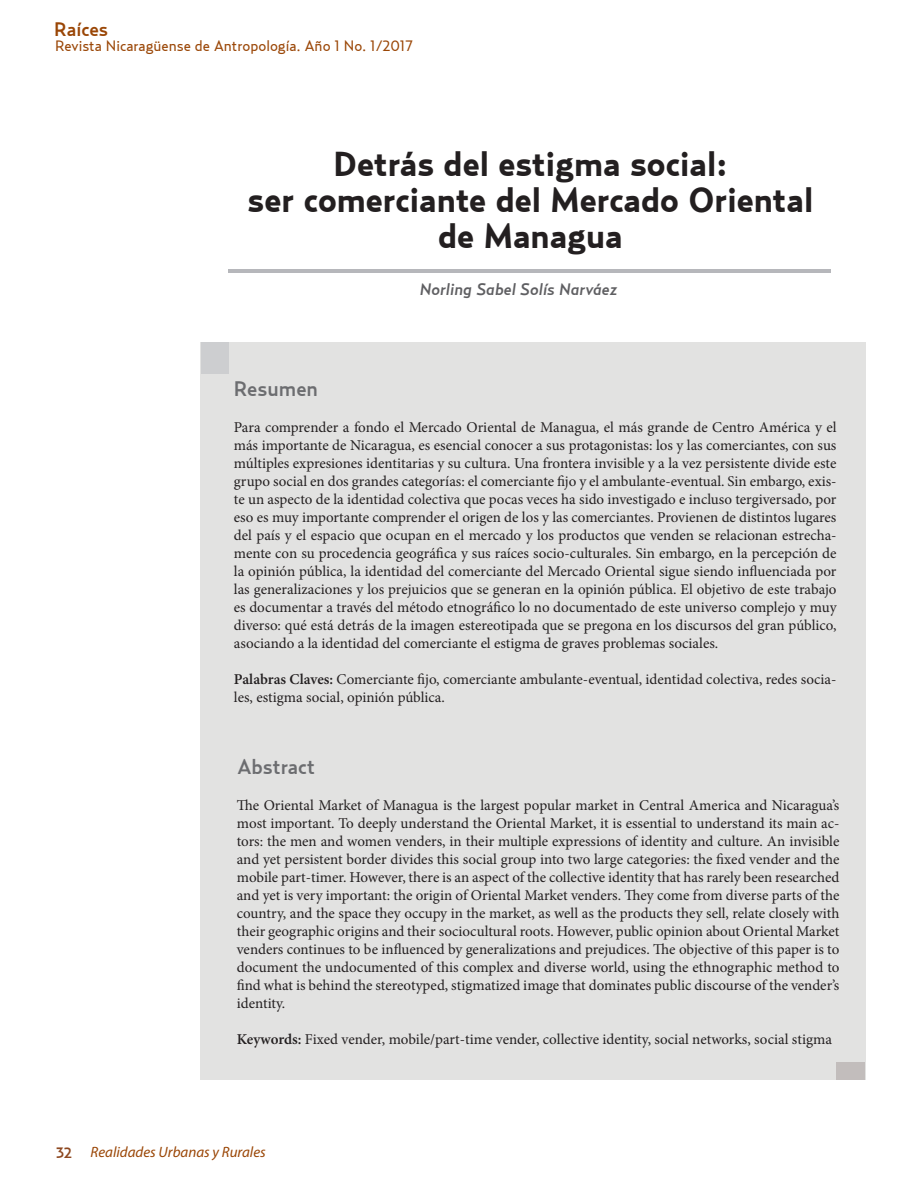
<style>
.page{position:relative;width:918px;height:1188px;background:#fff}
.page>*{position:absolute;margin:0;border:0;box-sizing:border-box;transform-origin:0 0}
.t1{font:700 34.5px/36px "Relay";color:#231f20;text-align:center}
.t2{font:500 21px "Relay";color:#6c6d70}
.t3{font:500 19.5px "Relay";color:#9a4606}
.t4{font:italic 500 16.5px "Relay";color:#5f5f62}
.t5{font:15px/18px "Minion Pro";color:#231f20;text-align:justify}
.t6{font:15px "Relay";color:#9a4606}
.t7{font:italic 15px "Myriad Pro";color:#9a4606}
.t8{font:500 15px "Relay";color:#8d4820}
.s1{font-weight:600}
</style>
<div class="page">
<div style="left:200px;top:342px;width:665px;height:738px;background:#e2e2e1"></div>
<hr style="left:228px;top:269px;width:603px;height:3px;background:#b6b7bb">
<div style="left:837px;top:1062px;width:28px;height:18px;background:#c2bdbc"></div>
<div style="left:201px;top:342px;width:27px;height:31px;background:#cdced0"></div>
<h3 class="t3" style="left:54px;top:18px;width:56px">Raíces</h3>
<p class="t6" style="left:55px;top:37px;width:359px">Revista Nicaragüense de Antropología. Año 1 No. 1/2017</p>
<p class="t1" style="left:334px;top:145px;width:395px">Detrás del estigma social:</p>
<p class="t1" style="left:248px;top:181px;width:567px">ser comerciante del Mercado Oriental de Managua</p>
<p class="t4" style="left:420px;top:279px;width:199px">Norling Sabel Solís Narváez</p>
<p class="t2" style="left:234px;top:376px;width:86px">Resumen</p>
<p class="t5" style="left:234px;top:418px;width:604px">Para comprender a fondo el Mercado Oriental de Managua, el más grande de Centro América y el más importante de Nicaragua, es esencial conocer a sus protagonistas: los y las comerciantes, con sus múltiples expresiones identitarias y su cultura. Una frontera invisible y a la vez persistente divide este grupo social en dos grandes categorías: el comerciante fijo y el ambulante-eventual. Sin embargo, exis&shy;te un aspecto de la identidad colectiva que pocas veces ha sido investigado e incluso tergiversado, por eso es muy importante comprender el origen de los y las comerciantes. Provienen de distintos lugares del país y el espacio que ocupan en el mercado y los productos que venden se relacionan estrecha&shy;mente con su procedencia geográfica y sus raíces socio-culturales. Sin embargo, en la percepción de la opinión pública, la identidad del comerciante del Mercado Oriental sigue siendo influenciada por las generalizaciones y los prejuicios que se generan en la opinión pública. El objetivo de este trabajo es documentar a través del método etnográfico lo no documentado de este universo complejo y muy diverso: qué está detrás de la imagen estereotipada que se pregona en los discursos del gran público, asociando a la identidad del comerciante el estigma de graves problemas sociales.</p>
<p class="t5" style="left:234px;top:670px;width:604px"><span class="s1">Palabras Claves:</span> Comerciante fijo, comerciante ambulante-eventual, identidad colectiva, redes socia&shy;les, estigma social, opinión pública.</p>
<p class="t2" style="left:237px;top:754px;width:79px">Abstract</p>
<p class="t5" style="left:237px;top:796px;width:604px">The Oriental Market of Managua is the largest popular market in Central America and Nicaragua’s most important. To deeply understand the Oriental Market, it is essential to understand its main ac&shy;tors: the men and women venders, in their multiple expressions of identity and culture. An invisible and yet persistent border divides this social group into two large categories: the fixed vender and the mobile part-timer. However, there is an aspect of the collective identity that has rarely been researched and yet is very important: the origin of Oriental Market venders. They come from diverse parts of the country, and the space they occupy in the market, as well as the products they sell, relate closely with their geographic origins and their sociocultural roots. However, public opinion about Oriental Market venders continues to be influenced by generalizations and prejudices. The objective of this paper is to document the undocumented of this complex and diverse world, using the ethnographic method to find what is behind the stereotyped, stigmatized image that dominates public discourse of the vender’s identity.</p>
<p class="t5" style="left:237px;top:1030px;width:597px"><span class="s1">Keywords:</span> Fixed vender, mobile/part-time vender, collective identity, social networks, social stigma</p>
<p class="t8" style="left:57px;top:1144px;width:17px">32</p>
<p class="t7" style="left:91px;top:1143px;width:177px">Realidades Urbanas y Rurales</p>
</div>
